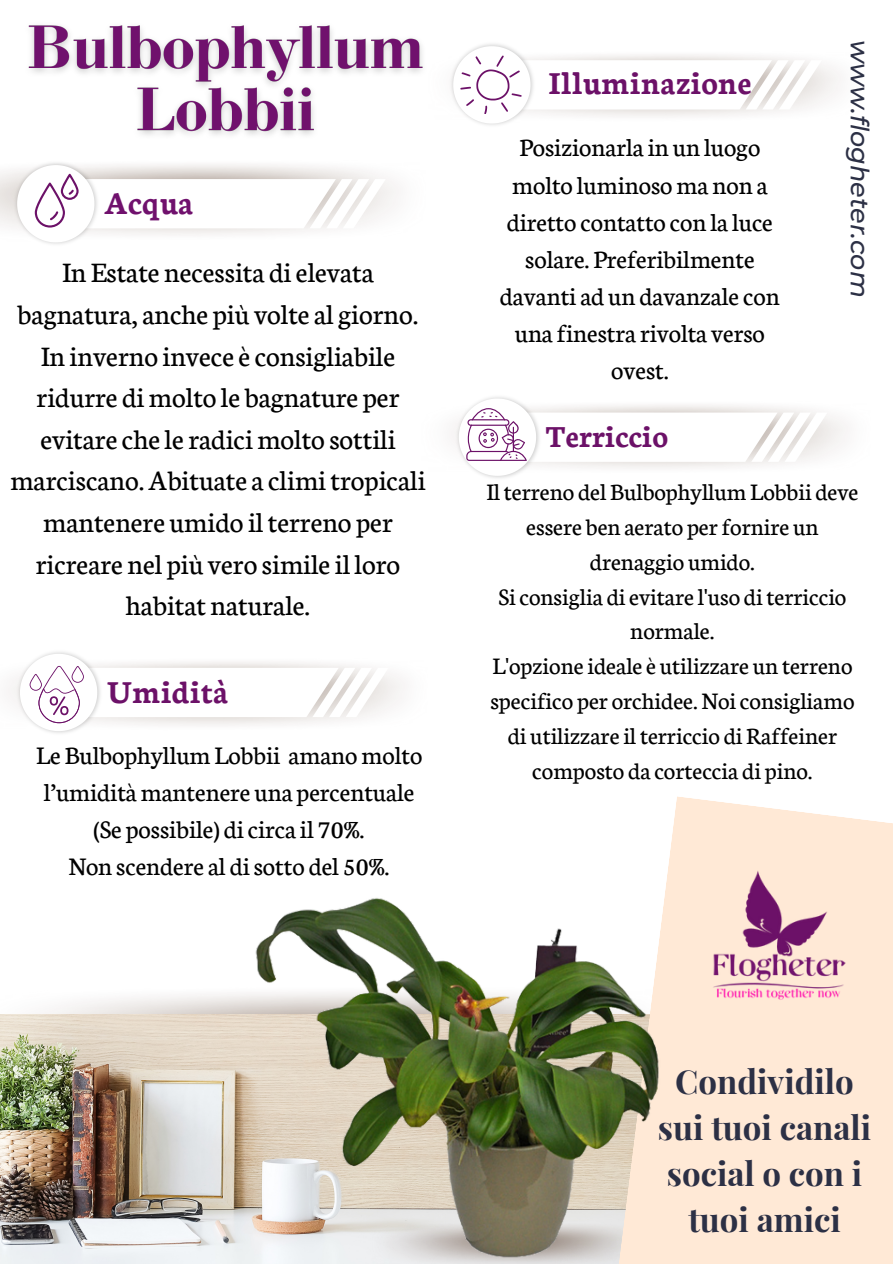
<style>
.page{position:relative;width:893px;height:1264px;background:#fff}
.page>*{position:absolute;margin:0;border:0;box-sizing:border-box;transform-origin:0 0}
.t1{font:700 34.05px "Neuton";color:#6c1168}
.t2{font:700 34.05px "Neuton";color:#70116d}
.t3{font:700 33px/46.2px "Playfair Display";color:#2c3045;text-align:center}
.t4{font:700 32.55px "Neuton";color:#6c1168}
.t5{font:30px/41.7px "Neuton";color:#000;text-align:center}
.t6{font:27px/37.2px "Neuton";color:#000;text-align:center}
.t7{font:italic 500 25.5px "Montserrat";color:#2c3045}
.t8{font:25.2px/34.8px "Neuton";color:#000;text-align:center}
</style>
<div class="page">
<img style="left:0;top:1014px;width:249px;height:249px">
<div style="left:667px;top:796px;width:225px;height:467px;background:#ffe9d6"></div>
<img style="left:670px;top:833px;width:213px;height:213px">
<img style="left:15px;top:652px;width:57px;height:81px">
<svg style="left:453px;top:46px;width:368px;height:77px"></svg>
<svg style="left:17px;top:165px;width:369px;height:77px"></svg>
<svg style="left:20px;top:654px;width:368px;height:77px"></svg>
<svg style="left:459px;top:398px;width:368px;height:78px"></svg>
<img style="left:28px;top:25px;width:395px;height:110px">
<img style="left:249px;top:877px;width:421px;height:386px">
<h2 class="t2" style="left:104px;top:179px;width:91px">Acqua</h2>
<h3 class="t5" style="left:10px;top:249px;width:416px">In Estate necessita dielevata bagnatura, anche più volte al giorno.<br>In inverno inveceèconsigliabile ridurre dimolto le bagnature per evitarecheleradicimolto sottili marciscano.Abituate a climitropicali mantenere umido ilterreno per ricreare nel più vero simileil loro habitat naturale.</h3>
<p class="t1" style="left:107px;top:668px;width:123px">Umidità</p>
<p class="t6" style="left:36px;top:734px;width:388px">Le Bulbophyllum Lobbii amano molto l’umidità mantenere una percentuale (Se possibile) di circa il 70%.<br>Non scendere al di sotto del 50%.</p>
<h2 class="t1" style="left:548px;top:59px;width:204px">Illuminazione</h2>
<p class="t6" style="left:500px;top:127px;width:281px">Posizionarla in un luogo molto luminoso ma non a diretto contatto con la luce solare. Preferibilmente davanti ad un davanzale con una finestra rivolta verso ovest.</p>
<p class="t7" style="left:875px;top:40px;width:259px;rotate:90deg">www.flogheter.com</p>
<p class="t4" style="left:545px;top:413px;width:124px">Terriccio</p>
<h2 class="t8" style="left:486px;top:472px;width:373px">Ilterreno del BulbophyllumLobbii deve essere ben aerato perfornire un drenaggio umido.</h2>
<p class="t8" style="left:498px;top:577px;width:349px">Siconsiglia dievitarel'uso diterriccio normale.</p>
<p class="t8" style="left:490px;top:647px;width:365px">L'opzioneidealeè utilizzare un terreno specifico per orchidee.Noiconsigliamo di utilizzareilterriccio di Raffeiner composto da corteccia di pino.</p>
<p class="t3" style="left:658px;top:1057px;width:215px">Condividilo sui tuoi canali social o con i tuoi amici</p>
</div>
